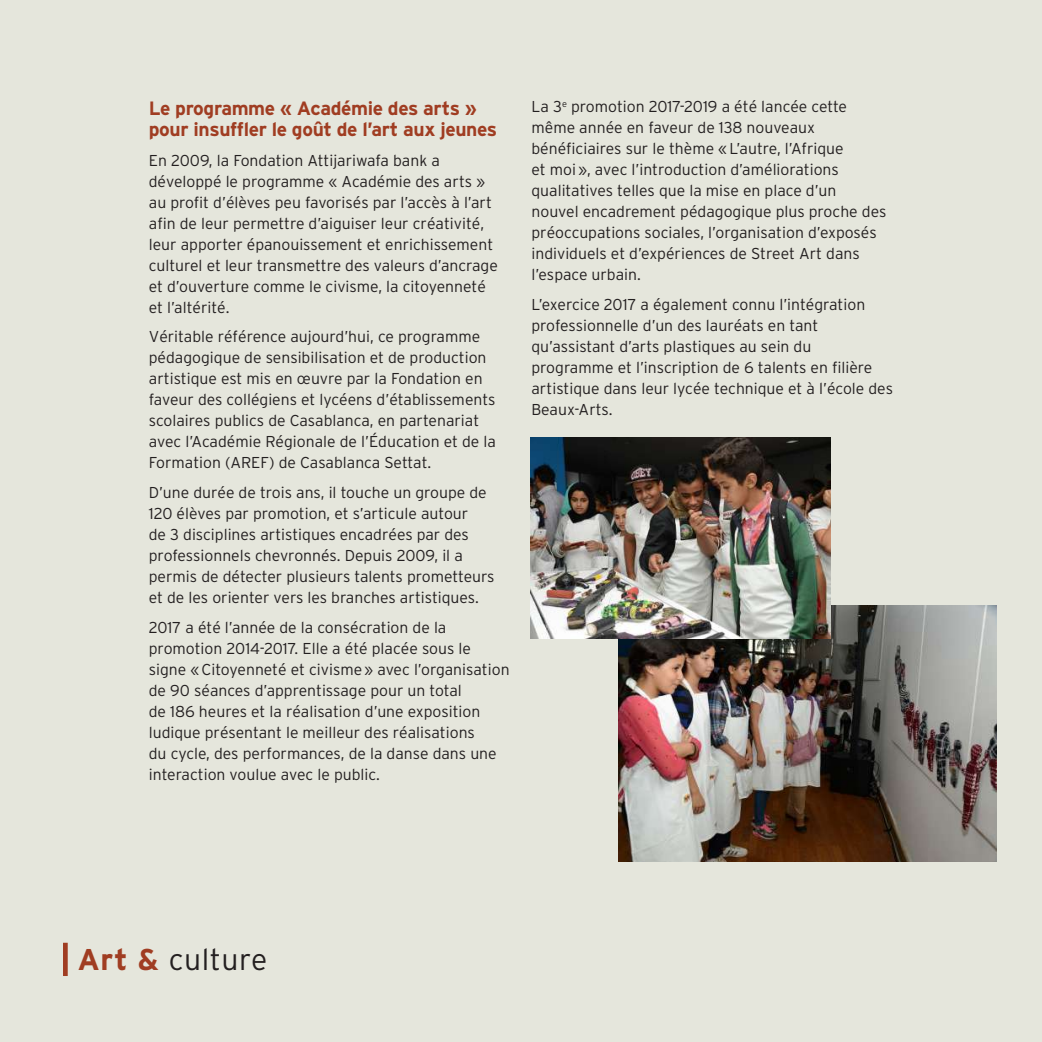
<style>
.page{position:relative;width:1042px;height:1042px;background:#e5e6dc}
.page>*{position:absolute;margin:0;border:0;box-sizing:border-box;transform-origin:0 0}
.t1{font:300 30.1px "Interstate";letter-spacing:.02em;color:#231f20}
.t2{font:700 19.25px/21px "Interstate";letter-spacing:-.02em;color:#a03d22}
.t3{font:300 15.75px/21px "Interstate";color:#231f20}
.s1{font-weight:700;color:#a03d22}
</style>
<div class="page">
<img style="left:618px;top:605px;width:378px;height:256px">
<img style="left:531px;top:437px;width:300px;height:201px">
<div style="left:63px;top:943px;width:5px;height:33px;background:#a03d22"></div>
<p class="t2" style="left:149px;top:97px;width:350px">Le programme « Académie des arts » pour insuffler le goût de l’art aux jeunes</p>
<p class="t3" style="left:149px;top:149px;width:350px">En 2009, la Fondation Attijariwafa bank a développé le programme « Académie des arts » au profit d’élèves peu favorisés par l’accès à l’art afin de leur permettre d’aiguiser leur créativité, leur apporter épanouissement et enrichissement culturel et leur transmettre des valeurs d’ancrage et d’ouverture comme le civisme, la citoyenneté et l’altérité.</p>
<p class="t3" style="left:149px;top:326px;width:349px">Véritable référence aujourd’hui, ce programme pédagogique de sensibilisation et de production artistique est mis en œuvre par la Fondation en faveur des collégiens et lycéens d’établissements scolaires publics de Casablanca, en partenariat avec l’Académie Régionale de l’Éducation et de la Formation (AREF) de Casablanca Settat.</p>
<p class="t3" style="left:149px;top:482px;width:347px">D’une durée de trois ans, il touche un groupe de 120 élèves par promotion, et s’articule autour<br>de 3 disciplines artistiques encadrées par des professionnels chevronnés. Depuis 2009, il a permis de détecter plusieurs talents prometteurs et de les orienter vers les branches artistiques.</p>
<p class="t3" style="left:149px;top:617px;width:362px">2017 a été l’année de la consécration de la promotion 2014-2017. Elle a été placée sous le signe «Citoyenneté et civisme» avec l’organisation de 90 séances d’apprentissage pour un total<br>de 186 heures et la réalisation d’une exposition ludique présentant le meilleur des réalisations<br>du cycle, des performances, de la danse dans une interaction voulue avec le public.</p>
<p class="t3" style="left:531px;top:96px;width:356px">La 3<sup>e</sup> promotion 2017-2019 a été lancée cette même année en faveur de 138 nouveaux bénéficiaires sur le thème «L’autre, l’Afrique<br>et moi», avec l’introduction d’améliorations qualitatives telles que la mise en place d’un nouvel encadrement pédagogique plus proche des préoccupations sociales, l’organisation d’exposés individuels et d’expériences de Street Art dans l’espace urbain.</p>
<p class="t3" style="left:531px;top:293px;width:363px">L’exercice 2017 a également connu l’intégration professionnelle d’un des lauréats en tant qu’assistant d’arts plastiques au sein du programme et l’inscription de 6 talents en filière artistique dans leur lycée technique et à l’école des Beaux-Arts.</p>
<h1 class="t1" style="left:77px;top:942px;width:191px"><span class="s1">Art &amp;</span> culture</h1>
</div>
